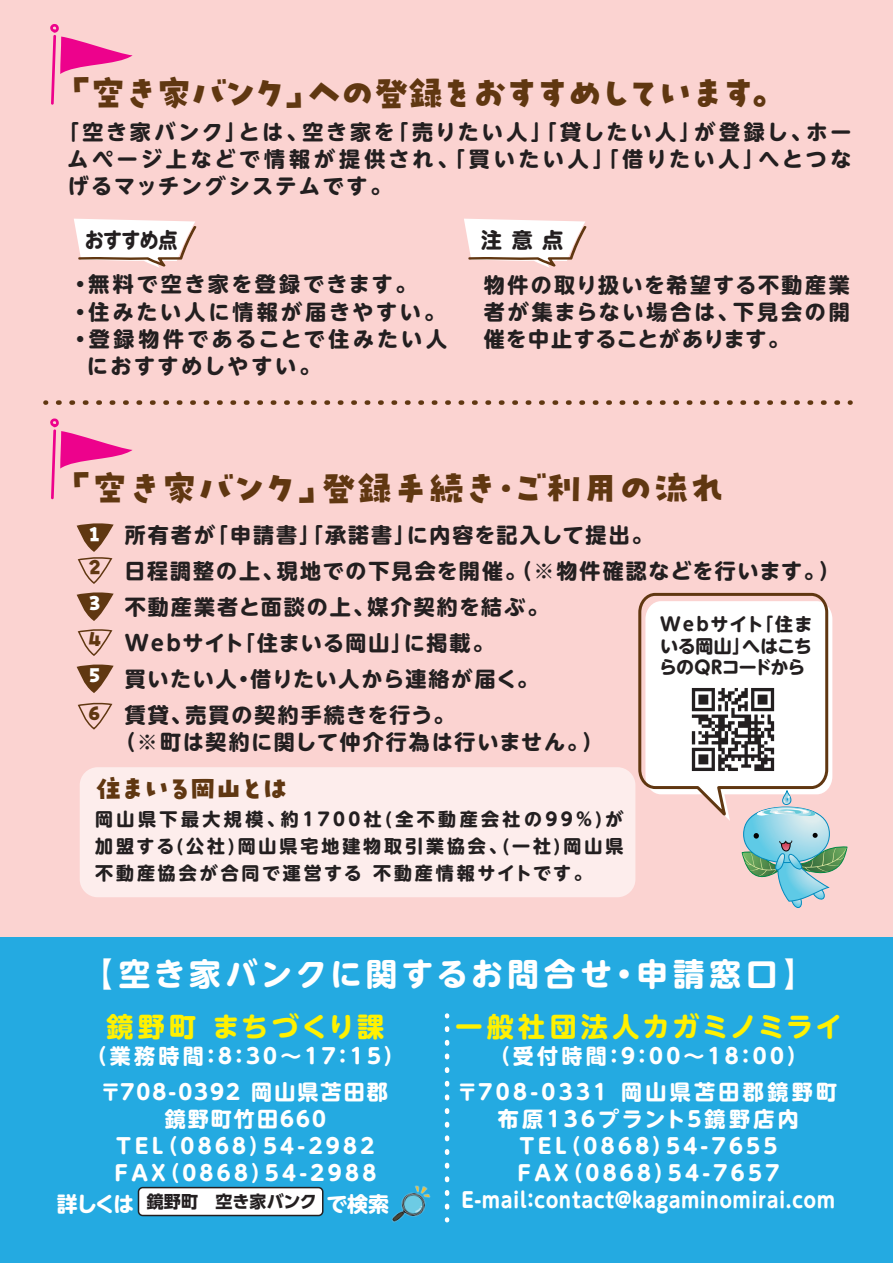
<style>
.page{position:relative;width:893px;height:1263px;background:#fff}
.page>*{position:absolute;margin:0;border:0;box-sizing:border-box;transform-origin:0 0}
.t1{font:36px "P Puhu Picnic Min 2 H";letter-spacing:-.065em;color:#603711}
.t2{font:36px "P Puhu Picnic Min 2 H";letter-spacing:-.115em;color:#603711}
.t3{font:36px "P Puhu Picnic Min 2 H";letter-spacing:-.005em;color:#603711}
.t4{font:700 31.5px "UD Shin M Go Pro";letter-spacing:.14em;color:#fff}
.t5{font:700 27px "UD Shin M Go Pro";letter-spacing:.1em;color:#fff101}
.t6{font:27px "P Puhu Picnic Min 2 H";letter-spacing:-.12em;color:#603711}
.t7{font:700 21px/36px "UD Shin M Go Pro";letter-spacing:.1em;color:#231f20}
.t8{font:700 21px "UD Shin M Go Pro";letter-spacing:.16em;color:#fff}
.t9{font:700 21px/27px "UD Shin M Go Pro";letter-spacing:.15em;color:#231f20}
.t10{font:700 21px/27px "UD Shin M Go Pro";letter-spacing:.075em;color:#231f20}
.t11{font:700 21px/27px "UD Shin M Go Pro";letter-spacing:.025em;color:#fff}
.t12{font:700 21px "UD Shin M Go Pro";letter-spacing:.08em;color:#231f20}
.t13{font:700 21px/44.5px "UD Shin M Go Pro";letter-spacing:.1em;color:#231f20;scale:.9 1}
.t14{font:700 21px "UD Shin M Go Pro";letter-spacing:.14em;color:#231f20}
.t15{font:700 21px "UD Shin M Go Pro";letter-spacing:.16em;color:#231f20}
.t16{font:700 21px "UD Shin M Go Pro";letter-spacing:.13em;color:#231f20}
.t17{font:700 21px "UD Shin M Go Pro";letter-spacing:.065em;color:#231f20}
.t18{font:700 21px "UD Shin M Go Pro";letter-spacing:.125em;color:#231f20}
.t19{font:700 21px "UD Shin M Go Pro";letter-spacing:.1em;color:#fff}
.t20{font:21px "P Puhu Picnic Min 2 H";color:#fff}
.t21{font:21px "P Puhu Picnic Min 2 H";color:#603711}
.t22{font:700 21px "UD Shin M Go Pro";letter-spacing:.16em;color:#fff;scale:.9 1}
.t23{font:700 18px "UD Shin M Go Pro";letter-spacing:.16em;color:#231f20}
.t24{font:700 18px "UD Shin M Go Pro";letter-spacing:.19em;color:#231f20}
.t25{font:700 18px/21.6px "UD Shin M Go Pro";letter-spacing:-.035em;color:#231f20}
.t26{font:700 18px/21.6px "UD Shin M Go Pro";letter-spacing:.03em;color:#231f20}
.t27{font:700 17.1px "PUD Shin Go Pr 6 N";letter-spacing:-.005em;color:#231f20}
</style>
<div class="page">
<div style="left:0;top:317px;width:893px;height:946px;background:#24aae1"></div>
<div style="left:0;top:0;width:893px;height:936px;background:#fbd3d1"></div>
<div style="left:80px;top:767px;width:555px;height:130px;background:#fdedec;border-radius:18px"></div>
<svg style="left:74px;top:219px;width:123px;height:49px"></svg>
<svg style="left:464px;top:219px;width:123px;height:49px"></svg>
<svg style="left:50px;top:24px;width:83px;height:81px"></svg>
<svg style="left:50px;top:418px;width:83px;height:81px"></svg>
<svg style="left:76px;top:523px;width:38px;height:61px"></svg>
<svg style="left:76px;top:592px;width:38px;height:64px"></svg>
<svg style="left:76px;top:664px;width:38px;height:29px"></svg>
<svg style="left:77px;top:702px;width:36px;height:28px"></svg>
<svg style="left:58px;top:400px;width:783px;height:5px"></svg>
<div style="left:138px;top:1187px;width:185px;height:28px;background:#fff;border-radius:4px"></div>
<div style="left:138px;top:1187px;width:185px;height:29px;border:2px solid #231f20;border-radius:4px"></div>
<img style="left:392px;top:1185px;width:39px;height:38px">
<svg style="left:445px;top:1026px;width:4px;height:181px"></svg>
<svg style="left:638px;top:592px;width:210px;height:316px"></svg>
<h1 class="t1" style="left:56px;top:70px;width:264px">「空き家バンク」</h1>
<h1 class="t2" style="left:306px;top:70px;width:453px">への登録をおすすめしています</h1>
<h1 class="t1" style="left:751px;top:70px;width:37px">。</h1>
<p class="t7" style="left:58px;top:113px;width:190px">「空き家バンク」</p>
<p class="t7" style="left:239px;top:113px;width:70px">とは、</p>
<p class="t7" style="left:302px;top:113px;width:94px">空き家を</p>
<p class="t16" style="left:387px;top:115px;width:315px">「売りたい人」「貸したい人」</p>
<p class="t7" style="left:694px;top:113px;width:119px">が登録し、</p>
<p class="t7" style="left:807px;top:113px;width:47px">ホー</p>
<p class="t9" style="left:68px;top:145px;width:698px">ムページ上などで情報が提供され、「買いたい人」「借りたい人」げるマッチングシステムです。</p>
<p class="t7" style="left:758px;top:140px;width:95px">へとつな</p>
<p class="t13" style="left:70px;top:217px;width:387px;text-indent:15px">おすすめ点<br>・無料で空き家を登録できます。</p>
<p class="t14" style="left:70px;top:294px;width:377px">・住みたい人に情報が届きやすい。</p>
<p class="t15" style="left:70px;top:321px;width:379px">・登録物件であることで住みたい人</p>
<p class="t18" style="left:87px;top:348px;width:235px">におすすめしやすい。</p>
<p class="t7" style="left:481px;top:221px;width:84px">注意点</p>
<p class="t7" style="left:484px;top:270px;width:367px;line-height:27px;text-align:right">物件の取り扱いを希望する不動産業下見会の開</p>
<p class="t10" style="left:484px;top:297px;width:307px">者が集まらない場合は、<br>催を中止することがあります。</p>
<h1 class="t1" style="left:56px;top:464px;width:277px">「空き家バンク」</h1>
<p class="t20" style="left:88px;top:520px;width:15px">1</p>
<p class="t21" style="left:88px;top:553px;width:15px">2</p>
<p class="t20" style="left:88px;top:589px;width:15px">3</p>
<p class="t21" style="left:88px;top:625px;width:15px">4</p>
<p class="t20" style="left:88px;top:661px;width:15px">5</p>
<p class="t21" style="left:88px;top:699px;width:15px">6</p>
<h1 class="t3" style="left:320px;top:464px;width:406px">登録手続きご利用の流れ</h1>
<h1 class="t1" style="left:488px;top:464px;width:37px">・</h1>
<p class="t7" style="left:125px;top:516px;width:92px">所有者が</p>
<p class="t10" style="left:407px;top:521px;width:248px">に内容を記入して提出。</p>
<p class="t7" style="left:207px;top:516px;width:210px">「申請書」「承諾書」</p>
<p class="t7" style="left:277px;top:552px;width:549px">現地での下見会を開催。（※物件確認などを行います。</p>
<p class="t7" style="left:124px;top:552px;width:161px">日程調整の上、</p>
<p class="t7" style="left:368px;top:588px;width:182px">媒介契約を結ぶ。</p>
<p class="t7" style="left:125px;top:588px;width:251px">不動産業者と面談の上、</p>
<p class="t23" style="left:755px;top:610px;width:59px">「住ま</p>
<p class="t26" style="left:742px;top:613px;width:72px;text-indent:-82px">Webサイト<br>へはこち</p>
<p class="t7" style="left:404px;top:624px;width:91px">に掲載。</p>
<p class="t7" style="left:234px;top:624px;width:180px">「住まいる岡山」</p>
<p class="t7" style="left:125px;top:624px;width:121px">Webサイト</p>
<p class="t25" style="left:659px;top:634px;width:148px">いる岡山」<br>らのQRコードから</p>
<p class="t17" style="left:251px;top:662px;width:289px">借りたい人から連絡が届く。</p>
<p class="t7" style="left:186px;top:660px;width:270px;text-indent:-61px">買いたい人<br>売買の契約手続きを行う。</p>
<p class="t7" style="left:233px;top:660px;width:22px">・</p>
<p class="t7" style="left:125px;top:696px;width:69px">賃貸、</p>
<p class="t12" style="left:115px;top:725px;width:475px">（※町は契約に関して仲介行為は行いません。</p>
<p class="t7" style="left:582px;top:723px;width:22px">(</p>
<p class="t7" style="left:819px;top:552px;width:22px">(</p>
<p class="t6" style="left:95px;top:770px;width:195px">住まいる岡山とは</p>
<p class="t24" style="left:281px;top:804px;width:344px">約1700社 全( 不動産会社の99％ が)</p>
<p class="t24" style="left:95px;top:804px;width:191px">岡山県下最大規模、</p>
<p class="t23" style="left:95px;top:831px;width:530px">加盟する(公社)岡山県宅地建物取引業協会、(一社)岡山県</p>
<p class="t23" style="left:373px;top:858px;width:220px">不動産情報サイトです。</p>
<p class="t23" style="left:95px;top:858px;width:268px">不動産協会が合同で運営する</p>
<h2 class="t4" style="left:82px;top:948px;width:735px">【空き家バンクに関するお問合せ・申請窓口【</h2>
<p class="t5" style="left:106px;top:1004px;width:91px">鏡野町</p>
<p class="t5" style="left:212px;top:1004px;width:173px">まちづくり課</p>
<p class="t8" style="left:86px;top:1038px;width:119px">（業務時間</p>
<p class="t8" style="left:200px;top:1038px;width:206px">：8：30~ 1 7：1 5(</p>
<p class="t5" style="left:456px;top:1004px;width:388px">一般社団法人カガミノミライ</p>
<p class="t8" style="left:603px;top:1038px;width:206px">：9：00~ 1 8：00(</p>
<p class="t8" style="left:489px;top:1038px;width:119px">（受付時間</p>
<p class="t8" style="left:251px;top:1074px;width:138px">岡山県苫田郡</p>
<p class="t8" style="left:100px;top:1074px;width:141px">〒708-0392</p>
<p class="t19" style="left:165px;top:1101px;width:163px">鏡野町竹田660</p>
<p class="t8" style="left:263px;top:1128px;width:113px">54-2982</p>
<p class="t8" style="left:157px;top:1128px;width:115px">)0868(</p>
<p class="t8" style="left:116px;top:1128px;width:49px">TEL</p>
<p class="t8" style="left:621px;top:1074px;width:218px">岡山県苫田郡鏡野町</p>
<p class="t8" style="left:457px;top:1074px;width:152px">〒708-0331</p>
<p class="t8" style="left:498px;top:1101px;width:302px">布原136プラント5鏡野店内</p>
<p class="t8" style="left:666px;top:1128px;width:113px">54-7655</p>
<p class="t8" style="left:560px;top:1128px;width:115px">)0868(</p>
<p class="t8" style="left:519px;top:1128px;width:49px">TEL</p>
<p class="t8" style="left:159px;top:1155px;width:115px">)0868(</p>
<p class="t8" style="left:114px;top:1155px;width:53px">FAX</p>
<p class="t8" style="left:265px;top:1155px;width:113px">54-2988</p>
<p class="t8" style="left:57px;top:1186px;width:79px">詳しくは</p>
<p class="t27" style="left:147px;top:1192px;width:172px">鏡野町　空き家バンク</p>
<p class="t8" style="left:326px;top:1186px;width:64px">で検索</p>
<p class="t8" style="left:562px;top:1155px;width:115px">)0868(</p>
<p class="t11" style="left:462px;top:1158px;width:375px;text-indent:56px">FAX<br>E-mail contact@kagaminomirai.com</p>
<p class="t8" style="left:668px;top:1155px;width:113px">54-7657</p>
<p class="t22" style="left:521px;top:1182px;width:23px">：</p>
</div>
